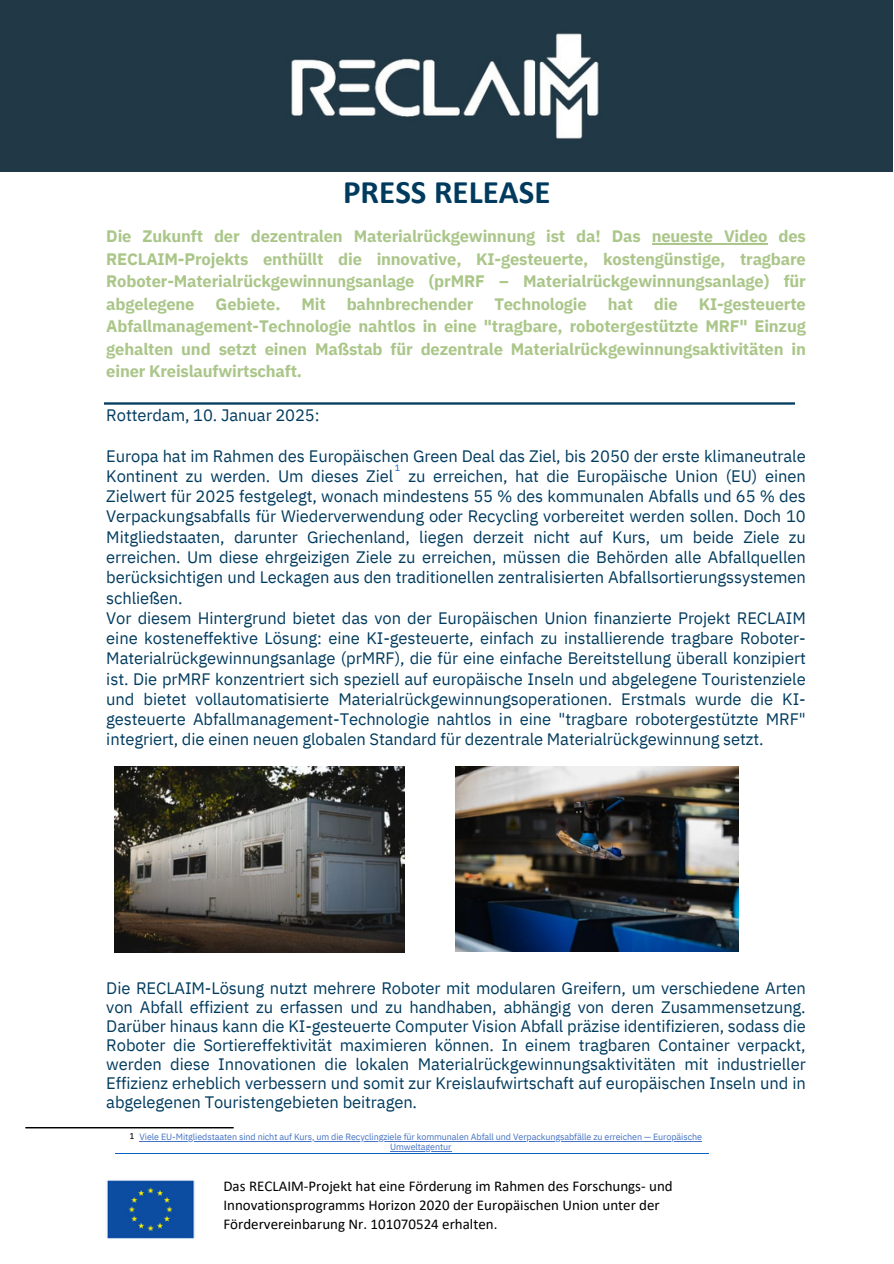
<style>
.page{position:relative;width:894px;height:1264px;background:#fff}
.page>*{position:absolute;margin:0;border:0;box-sizing:border-box;transform-origin:0 0}
.t1{font:700 33px "Calibri";color:#003b5e}
.t2{font:16.5px/20.2px "IBM Plex Sans";letter-spacing:-.005em;color:#003b5e}
.t3{font:700 16.5px/22.5px "IBM Plex Sans";letter-spacing:-.01em;color:#aac689;text-align:justify}
.t4{font:15px/19.2px "Calibri";color:#000}
.t5{font:9.75px "Calibri";color:#000}
.t6{font:9px "IBM Plex Sans";letter-spacing:-.01em;color:#4472c4}
.t7{font:9px "IBM Plex Sans";color:#0563c1}
</style>
<div class="page">
<img style="left:107px;top:1180px;width:88px;height:59px">
<img style="left:0;top:0;width:892px;height:171px">
<img style="left:25px;top:1127px;width:209px;height:1px">
<hr style="left:115px;top:1153px;width:593px;height:1px;background:#0563c1">
<img style="left:114px;top:766px;width:291px;height:186px">
<img style="left:455px;top:766px;width:283px;height:185px">
<img style="left:104px;top:402px;width:690px;height:2px">
<hr style="left:651px;top:243px;width:116px;height:1px;background:#aac689">
<hr style="left:139px;top:1140px;width:562px;height:1px;background:#4472c4">
<hr style="left:390px;top:1151px;width:61px;height:1px;background:#4472c4">
<h1 class="t1" style="left:343px;top:178px;width:209px">PRESS RELEASE</h1>
<h2 class="t3" style="left:106px;top:225px;width:701px">Die Zukunft der dezentralen Materialrückgewinnung ist da! Das neueste Video des RECLAIM-Projekts enthüllt die innovative, KI-gesteuerte, kostengünstige, tragbare Roboter-Materialrückgewinnungsanlage (prMRF – Materialrückgewinnungsanlage) für abgelegene</h2>
<h2 class="t3" style="left:215px;top:292px;width:66px">Gebiete.</h2>
<h2 class="t3" style="left:301px;top:292px;width:26px">Mit</h2>
<h2 class="t3" style="left:346px;top:292px;width:128px">bahnbrechender</h2>
<h2 class="t3" style="left:494px;top:292px;width:94px">Technologie</h2>
<h2 class="t3" style="left:607px;top:292px;width:27px">hat</h2>
<h2 class="t3" style="left:653px;top:292px;width:25px">die</h2>
<h2 class="t3" style="left:106px;top:292px;width:700px;text-indent:592px">KI-gesteuerte Abfallmanagement-Technologie nahtlos in eine "tragbare, robotergestützte MRF" Einzug gehalten und setzt einen Maßstab für dezentrale Materialrückgewinnungsaktivitäten in einer Kreislaufwirtschaft.</h2>
<h3 class="t2" style="left:106px;top:405px;width:215px">Rotterdam, 10. Januar 2025:</h3>
<h3 class="t2" style="left:106px;top:445px;width:700px">Europa hat im Rahmen des Europäischen Green Deal das Ziel, bis 2050 der erste klimaneutrale Kontinent zu werden. Um dieses Ziel zu erreichen, hat die Europäische Union (EU) einen Zielwert für 2025 festgelegt, wonach mindestens 55 % des kommunalen Abfalls und 65 % des Verpackungsabfalls für Wiederverwendung oder Recycling vorbereitet werden sollen. Doch 10<br>Mitgliedstaaten, darunter Griechenland, liegen derzeit nicht auf Kurs, um beide Ziele zu erreichen. Um diese ehrgeizigen Ziele zu erreichen, müssen die Behörden alle Abfallquellen berücksichtigen und Leckagen aus den traditionellen zentralisierten Abfallsortierungssystemen schließen.<br>Vor diesem Hintergrund bietet das von der Europäischen Union finanzierte Projekt RECLAIM eine kosteneffektive Lösung: eine KI-gesteuerte, einfach zu installierende tragbare Roboter-Materialrückgewinnungsanlage (prMRF), die für eine einfache Bereitstellung überall konzipiert ist. Die prMRF konzentriert sich speziell auf europäische Inseln und abgelegene Touristenziele und bietet vollautomatisierte Materialrückgewinnungsoperationen. Erstmals wurde die KI&shy;gesteuerte Abfallmanagement-Technologie nahtlos in eine "tragbare robotergestützte MRF" integriert, die einen neuen globalen Standard für dezentrale Materialrückgewinnung setzt.</h3>
<h3 class="t7" style="left:395px;top:462px;width:7px">1</h3>
<p class="t2" style="left:106px;top:977px;width:700px;line-height:19.2px;text-align:justify">Die RECLAIM-Lösung nutzt mehrere Roboter mit modularen Greifern, um verschiedene Arten von Abfall effizient zu erfassen und zu handhaben, abhängig von deren Zusammensetzung.<br>Darüber hinaus kann die KI-gesteuerte Computer Vision Abfall präzise identifizieren, sodass die Roboter die Sortiereffektivität maximieren können. In einem tragbaren Container verpackt, werden diese Innovationen die lokalen Materialrückgewinnungsaktivitäten mit industrieller Effizienz erheblich verbessern und somit zur Kreislaufwirtschaft auf europäischen Inseln und in abgelegenen Touristengebieten beitragen.</p>
<p class="t5" style="left:129px;top:1132px;width:6px">1</p>
<p class="t6" style="left:139px;top:1130px;width:564px">Viele EU-Mitgliedstaaten sind nicht auf Kurs, um die Recyclingziele für kommunalen Abfall und Verpackungsabfälle zu erreichen — Europäische</p>
<p class="t6" style="left:390px;top:1141px;width:63px">Umweltagentur</p>
<p class="t4" style="left:223px;top:1177px;width:450px">Das RECLAIM-Projekt hat eine Förderung im Rahmen des Forschungs- und<br>Innovationsprogramms Horizon 2020 der Europäischen Union unter der<br>Fördervereinbarung Nr. 101070524 erhalten.</p>
</div>
